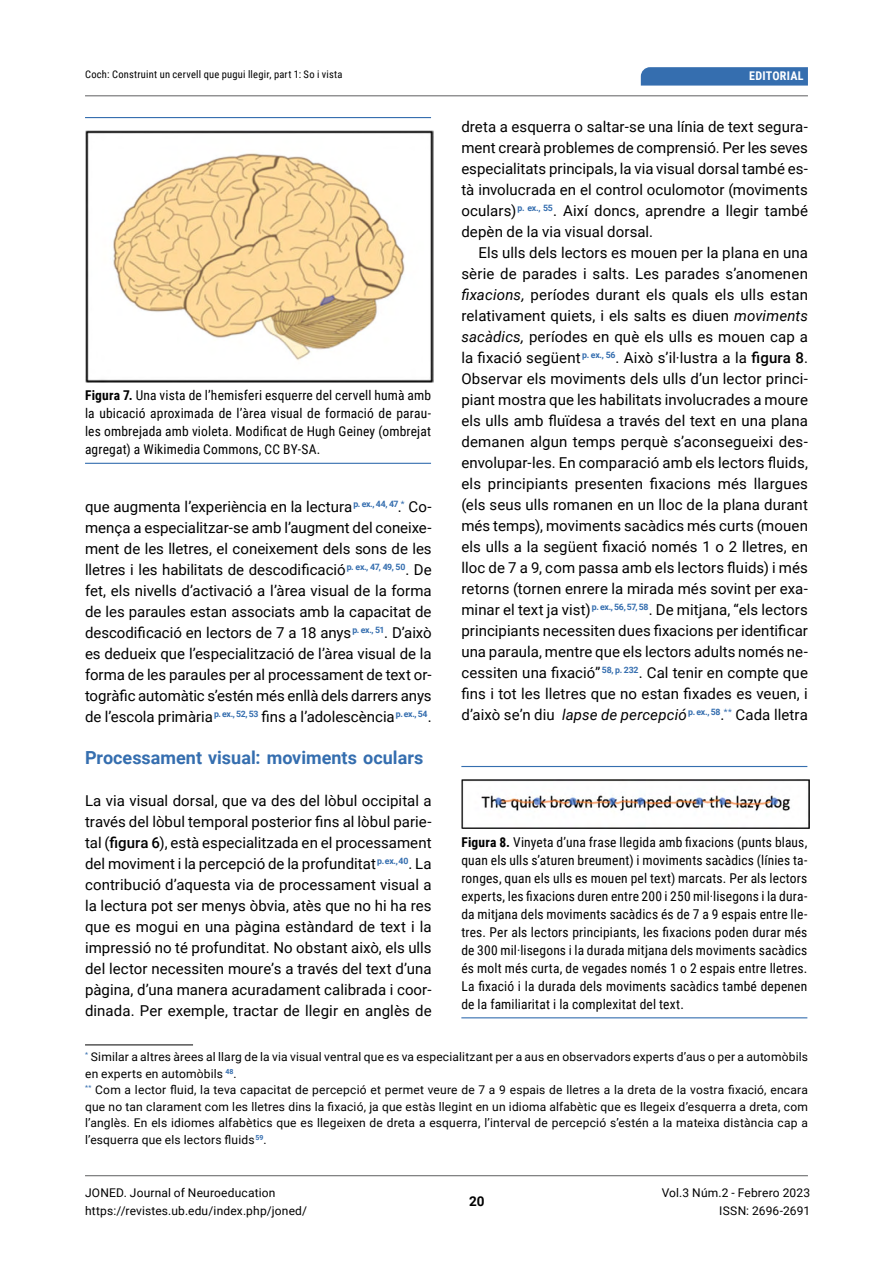
<style>
.page{position:relative;width:893px;height:1263px;background:#fff}
.page>*{position:absolute;margin:0;border:0;box-sizing:border-box;transform-origin:0 0}
.t1{font:700 18px "Roboto";color:#356eaf}
.t2{font:15px/21px "Roboto";letter-spacing:.005em;color:#000;text-align:justify}
.t3{font:13.5px/18px "Roboto Condensed";letter-spacing:.015em;color:#000;text-align:justify}
.t4{font:700 13.5px "Roboto";color:#000}
.t5{font:12px/16.5px "Roboto";letter-spacing:.015em;color:#000}
.t6{font:700 12px "Roboto Condensed";letter-spacing:.02em;color:#fff}
.t7{font:10.5px "Roboto Condensed";letter-spacing:.025em;color:#000}
.s1{font-style:italic}
.s2{font-weight:500}
.s3{font-weight:700}
</style>
<div class="page">
<hr style="left:85px;top:1175px;width:723px;height:1px;background:#707172">
<hr style="left:85px;top:95px;width:723px;height:1px;background:#707172">
<svg style="left:641px;top:67px;width:167px;height:19px;background:#3c73b1"></svg>
<hr style="left:85px;top:1044px;width:108px;height:1px;background:#000">
<hr style="left:85px;top:117px;width:346px;height:1px;background:#356eaf">
<hr style="left:85px;top:463px;width:346px;height:1px;background:#356eaf">
<img style="left:85px;top:131px;width:348px;height:251px">
<hr style="left:461px;top:766px;width:346px;height:1px;background:#356eaf">
<hr style="left:461px;top:1017px;width:346px;height:1px;background:#356eaf">
<img style="left:461px;top:779px;width:349px;height:50px">
<p class="t7" style="left:85px;top:67px;width:259px">Coch: Construint un cervell que pugui llegir, part 1: So i vista</p>
<p class="t6" style="left:749px;top:68px;width:56px">EDITORIAL</p>
<p class="t2" style="left:461px;top:115px;width:348px">dreta a esquerra o saltar-se una línia de text segura&shy;ment crearà problemes de comprensió. Per les seves especialitats principals, la via visual dorsal també es&shy;tà involucrada en el control oculomotor (moviments oculars) <sup>p.</sup> <sup>ex.,</sup> <sup>55</sup>. Així doncs, aprendre a llegir també depèn de la via visual dorsal.</p>
<p class="t2" style="left:461px;top:241px;width:348px;text-indent:17px">Els ulls dels lectors es mouen per la plana en una sèrie de parades i salts. Les parades s’anomenen <span class="s1">fixacions,</span> períodes durant els quals els ulls estan relativament quiets, i els salts es diuen <span class="s1">moviments sacàdics,</span> períodes en què els ulls es mouen cap a la fixació següent <sup>p.</sup> <sup>ex.,</sup> <sup>56</sup>. Això s’il·lustra a la <span class="s2">figura 8</span>.<br>Observar els moviments dels ulls d’un lector princi&shy;piant mostra que les habilitats involucrades a moure els ulls amb fluïdesa a través del text en una plana demanen algun temps perquè s’aconsegueixi des&shy;envolupar-les. En comparació amb els lectors fluids, els principiants presenten fixacions més llargues (els seus ulls romanen en un lloc de la plana durant més temps), moviments sacàdics més curts (mouen els ulls a la següent fixació només 1 o 2 lletres, en lloc de 7 a 9, com passa amb els lectors fluids) i més retorns (tornen enrere la mirada més sovint per exa&shy;minar el text ja vist) <sup>p.</sup> <sup>ex.,</sup> <sup>56,</sup> <sup>57,</sup> <sup>58</sup>. De mitjana, “els lectors principiants necessiten dues fixacions per identificar una paraula, mentre que els lectors adults només ne&shy;cessiten una fixació” <sup>58,</sup> <sup>p.</sup> <sup>232</sup>. Cal tenir en compte que fins i tot les lletres que no estan fixades es veuen, i d’això se’n diu <span class="s1">lapse de percepció</span> <sup>p.</sup> <sup>ex.,</sup> <sup>58</sup>.<sup>**</sup> Cada lletra</p>
<p class="t3" style="left:85px;top:386px;width:347px"><span class="s3">Figura 7.</span> Una vista de l’hemisferi esquerre del cervell humà amb la ubicació aproximada de l’àrea visual de formació de parau&shy;les ombrejada amb violeta. Modificat de Hugh Geiney (ombrejat agregat) a Wikimedia Commons, CC BY-SA.</p>
<p class="t2" style="left:85px;top:496px;width:348px">que augmenta l’experiència en la lectura <sup>p.</sup> <sup>ex.,</sup> <sup>44,</sup> <sup>47</sup>.<sup>*</sup> Co&shy;mença a especialitzar-se amb l’augment del coneixe&shy;ment de les lletres, el coneixement dels sons de les lletres i les habilitats de descodificació <sup>p.</sup> <sup>ex.,</sup> <sup>47,</sup> <sup>49,</sup> <sup>50</sup>. De fet, els nivells d’activació a l’àrea visual de la forma de les paraules estan associats amb la capacitat de descodificació en lectors de 7 a 18 anys <sup>p.</sup> <sup>ex.,</sup> <sup>51</sup>. D’això es dedueix que l’especialització de l’àrea visual de la forma de les paraules per al processament de text or&shy;togràfic automàtic s’estén més enllà dels darrers anys de l’escola primària <sup>p.</sup> <sup>ex.,</sup> <sup>52,</sup> <sup>53</sup> fins a l’adolescència <sup>p.</sup> <sup>ex.,</sup> <sup>54</sup>.</p>
<p class="t1" style="left:85px;top:745px;width:340px">Processament visual: moviments oculars</p>
<p class="t2" style="left:85px;top:790px;width:348px">La via visual dorsal, que va des del lòbul occipital a través del lòbul temporal posterior fins al lòbul parie&shy;tal (<span class="s2">figura 6</span>), està especialitzada en el processament del moviment i la percepció de la profunditat <sup>p.</sup> <sup>ex.,</sup> <sup>40</sup>. La contribució d’aquesta via de processament visual a la lectura pot ser menys òbvia, atès que no hi ha res que es mogui en una pàgina estàndard de text i la impressió no té profunditat. No obstant això, els ulls del lector necessiten moure’s a través del text d’una pàgina, d’una manera acuradament calibrada i coor&shy;dinada. Per exemple, tractar de llegir en anglès de</p>
<p class="t5" style="left:85px;top:1048px;width:724px"><sup>*</sup> Similar a altres àrees al llarg de la via visual ventral que es va especialitzant per a aus en observadors experts d’aus o per a automòbils en experts en automòbils <sup>48</sup>.<br><sup>**</sup> Com a lector fluid, la teva capacitat de percepció et permet veure de 7 a 9 espais de lletres a la dreta de la vostra fixació, encara que no tan clarament com les lletres dins la fixació, ja que estàs llegint en un idioma alfabètic que es llegeix d’esquerra a dreta, com l’anglès. En els idiomes alfabètics que es llegeixen de dreta a esquerra, l’interval de percepció s’estén a la mateixa distància cap a l’esquerra que els lectors fluids <sup>59</sup>.</p>
<p class="t3" style="left:461px;top:832px;width:347px"><span class="s3">Figura 8.</span> Vinyeta d’una frase llegida amb fixacions (punts blaus, quan els ulls s’aturen breument) i moviments sacàdics (línies ta&shy;ronges, quan els ulls es mouen pel text) marcats. Per als lectors experts, les fixacions duren entre 200 i 250 mil·lisegons i la dura&shy;da mitjana dels moviments sacàdics és de 7 a 9 espais entre lle&shy;tres. Per als lectors principiants, les fixacions poden durar més de 300 mil·lisegons i la durada mitjana dels moviments sacàdics és molt més curta, de vegades només 1 o 2 espais entre lletres.<br>La fixació i la durada dels moviments sacàdics també depenen de la familiaritat i la complexitat del text.</p>
<p class="t5" style="left:85px;top:1183px;width:224px;line-height:18px">JONED. Journal of Neuroeducation https://revistes.ub.edu/index.php/joned/</p>
<p class="t5" style="left:662px;top:1183px;width:150px;line-height:18px;text-align:right">Vol.3 Núm.2 - Febrero 2023<br>ISSN: 2696-2691</p>
<p class="t4" style="left:469px;top:1192px;width:17px">20</p>
</div>
